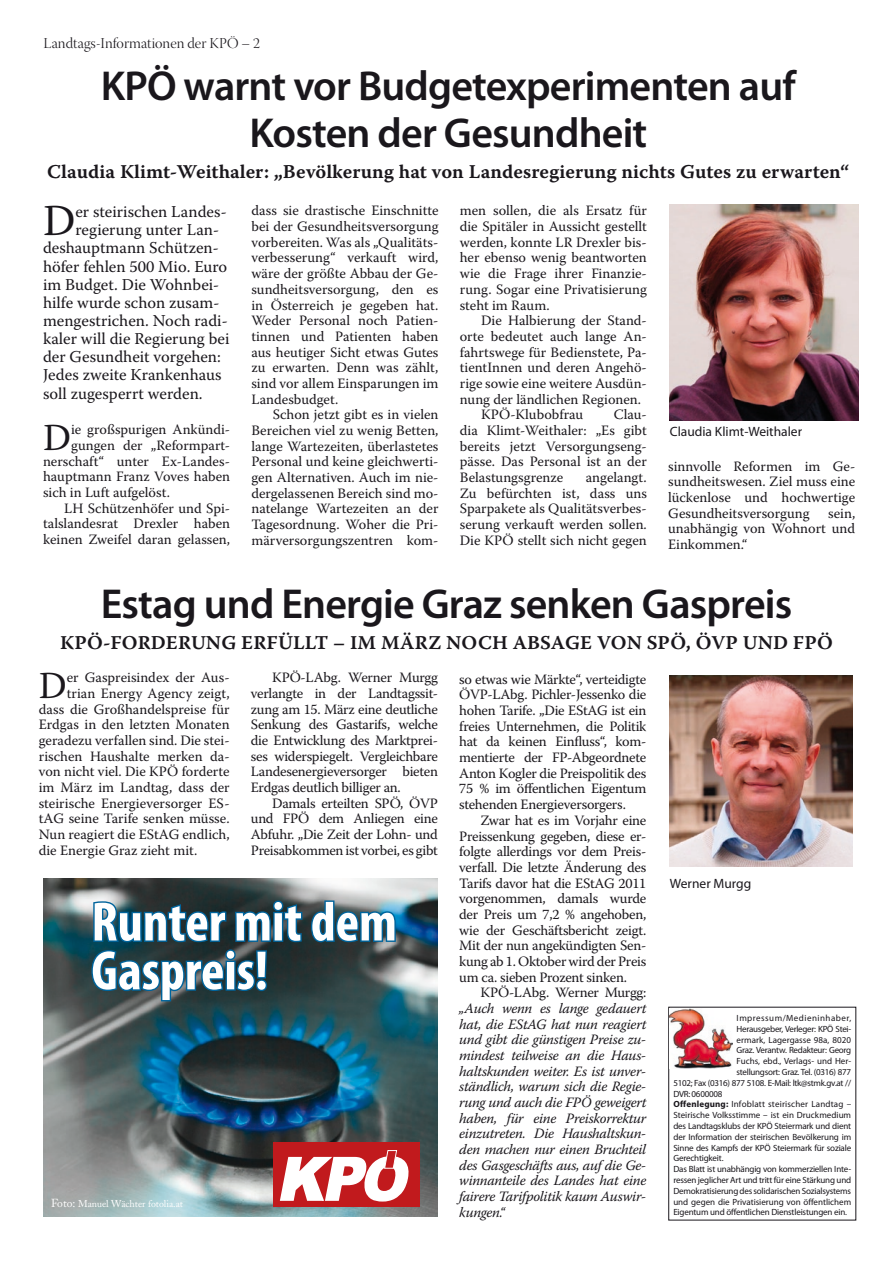
<style>
.page{position:relative;width:893px;height:1263px;background:#fff}
.page>*{position:absolute;margin:0;border:0;box-sizing:border-box;transform-origin:0 0}
.headline_B_T2{font:700 condensed 55.8px/48.8px "Myriad Pro";color:#fff}
.initial_brottext{font:44.1px "Warnock Pro";color:#1a171c}
.t1{font:600 42px/46.2px "Myriad Pro";letter-spacing:-.02em;color:#1a171c;text-align:center}
.initial_brottext-2{font:38.1px "Warnock Pro";color:#1a171c}
.titel_B_linfo{font:19.5px "Warnock Pro Semibold Capt";color:#1a171c}
.initial_brottext-3{font:16.5px "Warnock Pro";color:#1a171c}
.t2{font:15px "Warnock Pro Light Disp";color:#1a171c}
.brottext{font:14.25px/15.8px "Warnock Pro";color:#1a171c;text-align:justify}
.initial_brottext-4{font:14.25px/15.6px "Warnock Pro";color:#1a171c;text-align:justify}
.initial_brottext-5{font:italic 14.25px/15.8px "Warnock Pro";letter-spacing:-.02em;color:#1a171c;text-align:justify}
.text_info{font:13.5px "Myriad Pro";color:#1a171c}
.Fließtext{font:9.75px "Adobe Caslon";color:#fff}
.Fließtext_Sans{font:9px/10.8px "Myriad Pro";letter-spacing:-.02em;color:#1a171c;text-align:justify}
.Fließtext_Sans-2{font:9px "Myriad Pro";color:#1a171c}
.Fließtext_Sans-3{font:9px "Myriad Pro";letter-spacing:.005em;color:#1a171c}
.Fließtext_Sans-4{font:9px "Myriad Pro";letter-spacing:.05em;color:#1a171c}
.s1{font-size:11.55px}
.s2{font-style:normal}
.s3{font-weight:700}
</style>
<div class="page">
<img style="left:669px;top:1008px;width:63px;height:61px">
<img style="left:670px;top:675px;width:182px;height:191px">
<img style="left:669px;top:205px;width:189px;height:215px">
<img style="left:44px;top:878px;width:394px;height:339px">
<svg style="left:310px;top:899px;width:87px;height:45px"></svg>
<svg style="left:92px;top:899px;width:212px;height:104px"></svg>
<div style="left:273px;top:1142px;width:146px;height:65px;background:#c11a1d"></div>
<svg style="left:279px;top:1150px;width:130px;height:52px"></svg>
<p class="t2" style="left:44px;top:35px;width:218px">Landtags-Informationen der KPÖ – 2</p>
<p class="t1" style="left:101px;top:62px;width:697px">KPÖ warnt vor Budgetexperimenten auf<br>Kosten der Gesundheit</p>
<p class="titel_B_linfo" style="left:47px;top:160px;width:804px">Claudia Klimt-Weithaler: „Bevölkerung hat von Landesregierung nichts Gutes zu erwarten“</p>
<p class="brottext" style="left:251px;top:203px;width:189px">dass sie drastische Einschnitte bei der Gesundheitsversorgung vorbereiten. Was als „Qualitäts&shy;verbesserung“ verkauft wird, wäre der größte Abbau der Ge&shy;sundheitsversorgung, den es in Österreich je gegeben hat.<br>Weder Personal noch Patien&shy;tinnen und Patienten haben aus heutiger Sicht etwas Gutes zu erwarten. Denn was zählt, sind vor allem Einsparungen im Landesbudget.</p>
<p class="brottext" style="left:251px;top:406px;width:189px;text-indent:21px">Schon jetzt gibt es in vielen Bereichen viel zu wenig Betten, lange Wartezeiten, überlastetes Personal und keine gleichwerti&shy;gen Alternativen. Auch im nie&shy;dergelassenen Bereich sind mo&shy;natelange Wartezeiten an der Tagesordnung. Woher die Pri&shy;märversorgungszentren kom-</p>
<p class="brottext" style="left:460px;top:203px;width:189px">men sollen, die als Ersatz für die Spitäler in Aussicht gestellt werden, konnte LR Drexler bis&shy;her ebenso wenig beantworten wie die Frage ihrer Finanzie&shy;rung. Sogar eine Privatisierung steht im Raum.</p>
<p class="brottext" style="left:460px;top:312px;width:189px;text-indent:21px">Die Halbierung der Stand&shy;orte bedeutet auch lange An&shy;fahrtswege für Bedienstete, Pa&shy;tientInnen und deren Angehö&shy;rige sowie eine weitere Ausdün&shy;nung der ländlichen Regionen.</p>
<p class="brottext" style="left:481px;top:406px;width:104px">KPÖ-Klubobfrau</p>
<p class="initial_brottext" style="left:43px;top:194px;width:34px">D</p>
<p class="initial_brottext-3" style="left:75px;top:202px;width:153px">er steirischen Landes-</p>
<p class="initial_brottext-3" style="left:75px;top:220px;width:145px">regierung unter Lan-</p>
<p class="initial_brottext-3" style="left:43px;top:238px;width:177px">deshauptmann Schützen-</p>
<p class="initial_brottext-3" style="left:43px;top:256px;width:186px">höfer fehlen 500 Mio. Euro</p>
<p class="initial_brottext-3" style="left:43px;top:274px;width:178px">im Budget. Die Wohnbei-</p>
<p class="initial_brottext-3" style="left:43px;top:292px;width:178px">hilfe wurde schon zusam-</p>
<p class="initial_brottext-3" style="left:43px;top:311px;width:186px">mengestrichen. Noch radi-</p>
<p class="initial_brottext-3" style="left:43px;top:329px;width:188px">kaler will die Regierung bei</p>
<p class="initial_brottext-3" style="left:43px;top:347px;width:179px">der Gesundheit vorgehen:</p>
<p class="initial_brottext-3" style="left:43px;top:365px;width:180px">Jedes zweite Krankenhaus</p>
<p class="initial_brottext-3" style="left:43px;top:383px;width:161px">soll zugesperrt werden.</p>
<p class="initial_brottext-2" style="left:43px;top:414px;width:29px">D</p>
<p class="initial_brottext-4" style="left:71px;top:421px;width:161px">ie großspurigen Ankündi-</p>
<p class="brottext" style="left:460px;top:406px;width:189px;text-indent:154px">Clau&shy;dia Klimt-Weithaler: „Es gibt bereits jetzt Versorgungseng&shy;pässe. Das Personal ist an der Belastungsgrenze</p>
<p class="text_info" style="left:670px;top:424px;width:134px">Claudia Klimt-Weithaler</p>
<p class="initial_brottext-4" style="left:71px;top:437px;width:161px">gungen der „Reformpart-</p>
<p class="initial_brottext-4" style="left:43px;top:453px;width:189px">nerschaft“ unter Ex-Landes-</p>
<p class="initial_brottext-4" style="left:43px;top:469px;width:189px">hauptmann Franz Voves haben</p>
<p class="initial_brottext-4" style="left:43px;top:484px;width:128px">sich in Luft aufgelöst.</p>
<p class="brottext" style="left:43px;top:500px;width:189px;text-indent:21px">LH Schützenhöfer und Spi&shy;talslandesrat Drexler haben keinen Zweifel daran gelassen,</p>
<p class="brottext" style="left:460px;top:469px;width:189px;text-indent:126px">angelangt.<br>Zu befürchten ist, dass uns Sparpakete als Qualitätsverbes&shy;serung verkauft werden sollen.<br>Die KPÖ stellt sich nicht gegen</p>
<p class="brottext" style="left:668px;top:458px;width:189px">sinnvolle Reformen im Ge&shy;sundheitswesen. Ziel muss eine lückenlose und hochwertige Gesundheitsversorgung</p>
<p class="brottext" style="left:668px;top:505px;width:189px;text-indent:160px">sein, unabhängig von Wohnort und Einkommen.“</p>
<p class="t1" style="left:101px;top:579px;width:693px">Estag und Energie Graz senken Gaspreis</p>
<p class="titel_B_linfo" style="left:60px;top:630px;width:774px">KPÖ-FORDERUNG ERFÜLLT – IM MÄRZ NOCH ABSAGE VON SPÖ, ÖVP UND FPÖ</p>
<p class="initial_brottext-2" style="left:39px;top:663px;width:29px">D</p>
<p class="initial_brottext-4" style="left:67px;top:670px;width:164px">er Gaspreisindex der Aus-</p>
<p class="initial_brottext-4" style="left:67px;top:685px;width:164px">trian Energy Agency zeigt,</p>
<p class="initial_brottext-4" style="left:39px;top:701px;width:192px">dass die Großhandelspreise für</p>
<p class="initial_brottext-4" style="left:39px;top:717px;width:192px">Erdgas in den letzten Monaten</p>
<p class="initial_brottext-4" style="left:39px;top:732px;width:192px">geradezu verfallen sind. Die stei-</p>
<p class="initial_brottext-4" style="left:39px;top:748px;width:192px">rischen Haushalte merken da-</p>
<p class="initial_brottext-4" style="left:39px;top:764px;width:192px">von nicht viel. Die KPÖ forderte</p>
<p class="initial_brottext-4" style="left:39px;top:779px;width:192px">im März im Landtag, dass der</p>
<p class="initial_brottext-4" style="left:39px;top:795px;width:192px">steirische Energieversorger ES-</p>
<p class="initial_brottext-4" style="left:39px;top:811px;width:192px">tAG seine Tarife senken müsse.</p>
<p class="initial_brottext-4" style="left:39px;top:826px;width:192px">Nun reagiert die EStAG endlich,</p>
<p class="initial_brottext-4" style="left:39px;top:842px;width:160px">die Energie Graz zieht mit.</p>
<p class="initial_brottext-4" style="left:251px;top:670px;width:189px;text-indent:21px">KPÖ-LAbg. Werner Murgg verlangte in der Landtagssit&shy;zung am 15. März eine deutliche Senkung des Gastarifs, welche die Entwicklung des Marktprei&shy;ses widerspiegelt. Vergleichbare Landesenergieversorger bieten Erdgas deutlich billiger an.</p>
<p class="initial_brottext-4" style="left:251px;top:795px;width:189px;text-indent:21px">Damals erteilten SPÖ, ÖVP und FPÖ dem Anliegen eine Abfuhr. „Die Zeit der Lohn- und Preisabkommen ist vorbei, es gibt</p>
<p class="headline_B_T2" style="left:91px;top:896px;width:307px">Runter mit dem<br>Gaspreis!</p>
<p class="Fließtext" style="left:51px;top:1198px;width:134px"><span class="s1">Foto:</span> Manuel Wächter fotolia.at</p>
<p class="initial_brottext-4" style="left:459px;top:671px;width:189px">so etwas wie Märkte“, verteidigte ÖVP-LAbg. Pichler-Jessenko die hohen Tarife. „Die EStAG ist ein freies Unternehmen, die Politik hat da keinen Einfluss“, kom&shy;mentierte der FP-Abgeordnete Anton Kogler die Preispolitik des 75 % im öffentlichen Eigentum stehenden Energieversorgers.</p>
<p class="initial_brottext-4" style="left:459px;top:812px;width:189px;text-indent:21px">Zwar hat es im Vorjahr eine Preissenkung gegeben, diese er&shy;folgte allerdings vor dem Preis&shy;verfall. Die letzte Änderung des Tarifs davor hat die EStAG 2011 vorgenommen, damals wurde der Preis um 7,2 % angehoben, wie der Geschäftsbericht zeigt.<br>Mit der nun angekündigten Sen&shy;kung ab 1. Oktober wird der Preis um ca. sieben Prozent sinken.</p>
<p class="initial_brottext-5" style="left:459px;top:984px;width:189px;text-indent:21px"><span class="s2">KPÖ-LAbg. Werner Murgg: </span>„Auch wenn es lange gedauert hat, die EStAG hat nun reagiert und gibt die günstigen Preise zu&shy;mindest teilweise an die Haus&shy;haltskunden weiter. Es ist unver&shy;ständlich, warum sich die Regie&shy;rung und auch die FPÖ geweigert haben, für eine Preiskorrektur einzutreten. Die Haushaltskun&shy;den machen nur einen Bruchteil des Gasgeschäfts aus, auf die Ge&shy;winnanteile des Landes hat eine fairere Tarifpolitik kaum Auswir&shy;kungen.“</p>
<p class="text_info" style="left:670px;top:876px;width:83px">Werner Murgg</p>
<p class="Fließtext_Sans-4" style="left:737px;top:1013px;width:116px">Impressum/Medieninhaber,</p>
<p class="Fließtext_Sans" style="left:737px;top:1023px;width:116px">Herausgeber, Verleger: KPÖ Stei-</p>
<p class="Fließtext_Sans-3" style="left:737px;top:1035px;width:116px">ermark, Lagergasse 98a, 8020</p>
<p class="Fließtext_Sans" style="left:737px;top:1045px;width:116px">Graz. Verantw. Redakteur: Georg</p>
<p class="Fließtext_Sans-2" style="left:737px;top:1056px;width:116px">Fuchs, ebd., Verlags- und Her-</p>
<p class="Fließtext_Sans" style="left:737px;top:1067px;width:116px">stellungsort: Graz. Tel. (0316) 877</p>
<p class="Fließtext_Sans" style="left:673px;top:1077px;width:179px">5102; Fax (0316) 877 5108. E-Mail: ltk@stmk.gv.at //</p>
<p class="Fließtext_Sans" style="left:673px;top:1088px;width:50px">DVR: 0600008</p>
<p class="Fließtext_Sans" style="left:673px;top:1099px;width:179px"><span class="s3">Offenlegung:</span> Infoblatt steirischer Landtag – Steirische Volksstimme – ist ein Druckmedium des Landtagsklubs der KPÖ Steiermark und dient der Information der steirischen Bevölkerung im Sinne des Kampfs der KPÖ Steiermark für soziale Gerechtigkeit.</p>
<p class="Fließtext_Sans" style="left:673px;top:1164px;width:179px">Das Blatt ist unabhängig von kommerziellen Inte&shy;ressen jeglicher Art und tritt für eine Stärkung und Demokratisierung des solidarischen Sozialsystems und gegen die Privatisierung von öffentlichem Eigentum und öffentlichen Dienstleistungen ein.</p>
</div>
